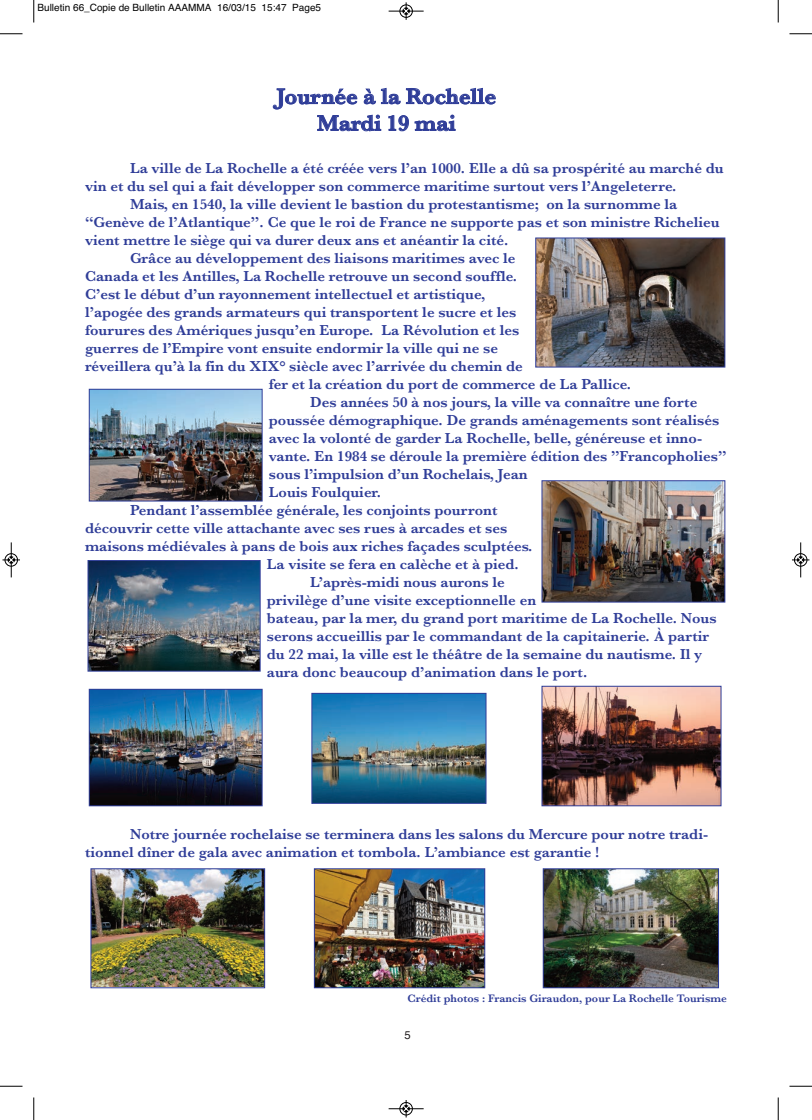
<style>
.page{position:relative;width:812px;height:1120px;background:#fff}
.page>*{position:absolute;margin:0;border:0;box-sizing:border-box;transform-origin:0 0}
.t1{font:600 22.5px/26.9px "Baskerville";color:#2f3d98;text-align:center}
.t2{font:600 15px/18px "Baskerville";color:#2f3d98}
.t3{font:600 11.25px "Baskerville";color:#2f3d98}
.t4{font:11.25px "Helvetica";color:#231f20}
.t5{font:10px "Helvetica";color:#000}
</style>
<div class="page">
<svg style="left:272px;top:88px;width:224px;height:44px"></svg>
<img style="left:537px;top:240px;width:186px;height:126px">
<div style="left:535px;top:238px;width:190px;height:130px;border:1px solid #2f3d98"></div>
<img style="left:91px;top:391px;width:169px;height:108px">
<div style="left:89px;top:389px;width:173px;height:112px;border:1px solid #2f3d98"></div>
<img style="left:543px;top:482px;width:180px;height:119px">
<div style="left:541px;top:480px;width:184px;height:123px;border:1px solid #2f3d98"></div>
<img style="left:90px;top:562px;width:169px;height:108px">
<div style="left:88px;top:560px;width:173px;height:112px;border:1px solid #2f3d98"></div>
<img style="left:91px;top:691px;width:169px;height:113px">
<div style="left:89px;top:689px;width:173px;height:117px;border:1px solid #2f3d98"></div>
<img style="left:543px;top:688px;width:176px;height:116px">
<div style="left:541px;top:686px;width:180px;height:120px;border:1px solid #2f3d98"></div>
<img style="left:313px;top:695px;width:171px;height:107px">
<div style="left:311px;top:693px;width:175px;height:111px;border:1px solid #2f3d98"></div>
<img style="left:92px;top:870px;width:171px;height:116px">
<div style="left:90px;top:868px;width:175px;height:120px;border:1px solid #2f3d98"></div>
<img style="left:316px;top:870px;width:167px;height:116px">
<div style="left:314px;top:868px;width:171px;height:120px;border:1px solid #2f3d98"></div>
<img style="left:544px;top:870px;width:173px;height:116px">
<div style="left:542px;top:868px;width:177px;height:120px;border:1px solid #2f3d98"></div>
<svg style="left:33px;top:0;width:2px;height:23px"></svg>
<svg style="left:0;top:33px;width:22px;height:2px"></svg>
<svg style="left:777px;top:0;width:2px;height:23px"></svg>
<svg style="left:789px;top:33px;width:23px;height:2px"></svg>
<svg style="left:33px;top:1097px;width:2px;height:23px"></svg>
<svg style="left:0;top:1086px;width:22px;height:1px"></svg>
<svg style="left:777px;top:1097px;width:2px;height:23px"></svg>
<svg style="left:789px;top:1086px;width:23px;height:1px"></svg>
<div style="left:399px;top:4px;width:14px;height:14px;border:1px solid #fff;border-radius:50%"></div>
<hr style="left:388px;top:11px;width:35px;height:1px;background:#000">
<div style="left:400px;top:5px;width:12px;height:13px;border:1px solid #000;border-radius:50%"></div>
<svg style="left:403px;top:2px;width:6px;height:18px"></svg>
<div style="left:399px;top:1102px;width:14px;height:13px;border:1px solid #fff;border-radius:50%"></div>
<hr style="left:388px;top:1108px;width:35px;height:1px;background:#000">
<div style="left:400px;top:1102px;width:12px;height:13px;border:1px solid #000;border-radius:50%"></div>
<svg style="left:403px;top:1100px;width:6px;height:17px"></svg>
<div style="left:5px;top:553px;width:13px;height:14px;border:1px solid #fff;border-radius:50%"></div>
<hr style="left:11px;top:542px;width:1px;height:35px;background:#000">
<div style="left:5px;top:553px;width:13px;height:13px;border:1px solid #000;border-radius:50%"></div>
<svg style="left:2px;top:557px;width:18px;height:6px"></svg>
<div style="left:794px;top:553px;width:13px;height:14px;border:1px solid #fff;border-radius:50%"></div>
<hr style="left:800px;top:542px;width:1px;height:35px;background:#000">
<div style="left:794px;top:553px;width:13px;height:13px;border:1px solid #000;border-radius:50%"></div>
<svg style="left:792px;top:557px;width:17px;height:6px"></svg>
<p class="t5" style="left:38px;top:2px;width:285px">Bulletin 66_Copie de Bulletin AAAMMA 16/03/15 15:47 Page5</p>
<h1 class="t1" style="left:277px;top:82px;width:221px">Journée à la Rochelle<br>Mardi 19 mai</h1>
<p class="t2" style="left:130px;top:158px;width:595px">La ville de La Rochelle a été créée vers l’an 1000. Elle a dû sa prospérité au marché du</p>
<p class="t2" style="left:85px;top:176px;width:593px">vin et du sel qui a fait développer son commerce maritime surtout vers l’Angeleterre.</p>
<p class="t2" style="left:130px;top:194px;width:549px">Mais, en 1540, la ville devient le bastion du protestantisme; on la surnomme la</p>
<p class="t2" style="left:85px;top:212px;width:636px">“Genève de l’Atlantique”. Ce que le roi de France ne supporte pas et son ministre Richelieu</p>
<p class="t2" style="left:85px;top:230px;width:425px">vient mettre le siège qui va durer deux ans et anéantir la cité.</p>
<p class="t2" style="left:130px;top:248px;width:387px">Grâce au développement des liaisons maritimes avec le</p>
<p class="t2" style="left:85px;top:266px;width:433px">Canada et les Antilles, La Rochelle retrouve un second souffle.</p>
<p class="t2" style="left:85px;top:284px;width:402px">C’est le début d’un rayonnement intellectuel et artistique,</p>
<p class="t2" style="left:85px;top:302px;width:432px">l’apogée des grands armateurs qui transportent le sucre et les</p>
<p class="t2" style="left:85px;top:320px;width:436px">fourures des Amériques jusqu’en Europe. La Révolution et les</p>
<p class="t2" style="left:85px;top:338px;width:414px">guerres de l’Empire vont ensuite endormir la ville qui ne se</p>
<p class="t2" style="left:85px;top:356px;width:439px">réveillera qu’à la fin du XIX° siècle avec l’arrivée du chemin de</p>
<p class="t2" style="left:269px;top:374px;width:364px">fer et la création du port de commerce de La Pallice.</p>
<p class="t2" style="left:310px;top:392px;width:388px">Des années 50 à nos jours, la ville va connaître une forte</p>
<p class="t2" style="left:269px;top:410px;width:452px">poussée démographique. De grands aménagements sont réalisés</p>
<p class="t2" style="left:269px;top:428px;width:435px">avec la volonté de garder La Rochelle, belle, généreuse et inno-</p>
<p class="t2" style="left:269px;top:446px;width:459px">vante. En 1984 se déroule la première édition des ”Francopholies”</p>
<p class="t2" style="left:269px;top:464px;width:260px">sous l’impulsion d’un Rochelais, Jean</p>
<p class="t2" style="left:269px;top:482px;width:114px">Louis Foulquier.</p>
<p class="t2" style="left:130px;top:500px;width:369px">Pendant l’assemblée générale, les conjoints pourront</p>
<p class="t2" style="left:85px;top:518px;width:423px">découvrir cette ville attachante avec ses rues à arcades et ses</p>
<p class="t2" style="left:85px;top:536px;width:449px">maisons médiévales à pans de bois aux riches façades sculptées.</p>
<p class="t2" style="left:267px;top:554px;width:253px">La visite se fera en calèche et à pied.</p>
<p class="t2" style="left:310px;top:572px;width:196px">L’après-midi nous aurons le</p>
<p class="t2" style="left:267px;top:590px;width:271px">privilège d’une visite exceptionnelle en</p>
<p class="t2" style="left:267px;top:608px;width:451px">bateau, par la mer, du grand port maritime de La Rochelle. Nous</p>
<p class="t2" style="left:267px;top:626px;width:444px">serons accueillis par le commandant de la capitainerie. À partir</p>
<p class="t2" style="left:267px;top:644px;width:437px">du 22 mai, la ville est le théâtre de la semaine du nautisme. Il y</p>
<p class="t2" style="left:267px;top:662px;width:322px">aura donc beaucoup d’animation dans le port.</p>
<p class="t2" style="left:85px;top:824px;width:624px;text-indent:45px">Notre journée rochelaise se terminera dans les salons du Mercure pour notre tradi&shy;tionnel dîner de gala avec animation et tombola. L’ambiance est garantie !</p>
<p class="t3" style="left:407px;top:991px;width:321px">Crédit photos : Francis Giraudon, pour La Rochelle Tourisme</p>
<p class="t4" style="left:404px;top:1028px;width:8px">5</p>
</div>
